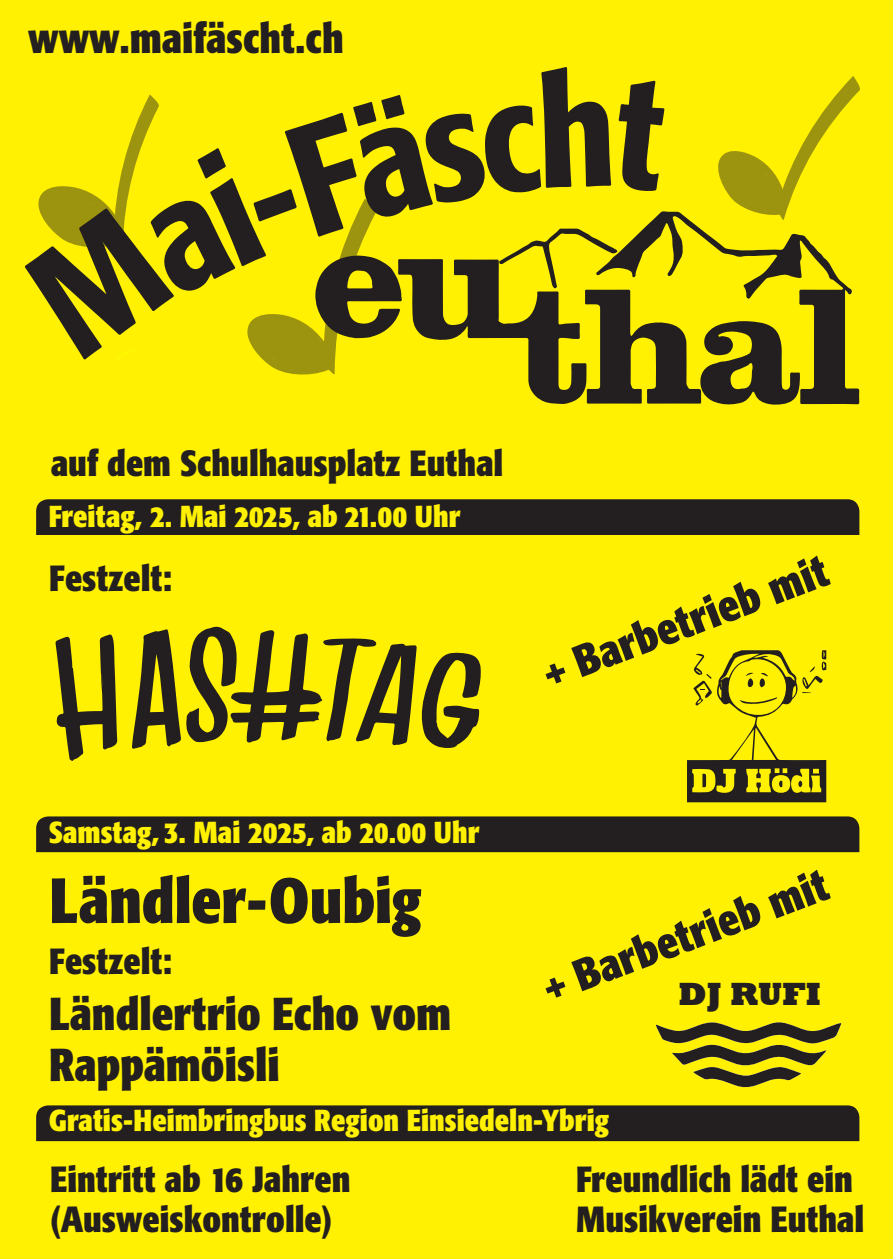
<style>
.page{position:relative;width:893px;height:1259px;background:#fff101}
.page>*{position:absolute;margin:0;border:0;box-sizing:border-box;transform-origin:0 0}
.t1{font:700 63px "Formata Condensed BQ";color:#231f20}
.t2{font:700 45.6px/51px "Formata Condensed BQ";color:#231f20}
.t3{font:700 44.1px "Formata Condensed BQ";color:#231f20}
.t4{font:700 41.7px "Formata Condensed BQ";color:#231f20}
.t5{font:700 36px/40.5px "Formata Condensed BQ";color:#231f20}
.t6{font:800 33px "Rockwell";color:#231f20}
.t7{font:700 30px "Formata Condensed BQ";color:#fff101}
</style>
<div class="page">
<div style="left:36px;top:499px;width:823px;height:36px;background:#231f20"></div>
<div style="left:36px;top:816px;width:823px;height:36px;background:#231f20"></div>
<div style="left:36px;top:1105px;width:823px;height:36px;background:#231f20"></div>
<svg style="left:25px;top:67px;width:835px;height:338px"></svg>
<svg style="left:55px;top:634px;width:62px;height:127px"></svg>
<svg style="left:132px;top:626px;width:349px;height:123px"></svg>
<svg style="left:656px;top:1022px;width:185px;height:65px"></svg>
<svg style="left:687px;top:650px;width:139px;height:152px"></svg>
<p class="t4" style="left:28px;top:13px;width:317px">www.maifäscht.ch</p>
<p class="t5" style="left:51px;top:443px;width:454px">auf dem Schulhausplatz Euthal</p>
<p class="t7" style="left:49px;top:498px;width:413px">Freitag, 2. Mai 2025, ab 21.00 Uhr</p>
<p class="t5" style="left:49px;top:558px;width:124px">Festzelt:</p>
<p class="t7" style="left:49px;top:814px;width:432px">Samstag, 3. Mai 2025, ab 20.00 Uhr</p>
<h1 class="t1" style="left:49px;top:861px;width:374px">Ländler-Oubig</h1>
<p class="t5" style="left:49px;top:941px;width:124px">Festzelt:</p>
<p class="t2" style="left:49px;top:988px;width:403px">Ländlertrio Echo vom<br>Rappämöisli</p>
<p class="t3" style="left:535px;top:650px;width:303px;rotate:-21deg">+ Barbetrieb mit</p>
<p class="t3" style="left:535px;top:964px;width:303px;rotate:-21deg">+ Barbetrieb mit</p>
<p class="t6" style="left:678px;top:975px;width:144px">DJ RUFI</p>
<p class="t7" style="left:49px;top:1102px;width:562px">Gratis-Heimbringbus Region Einsiedeln-Ybrig</p>
<p class="t5" style="left:50px;top:1158px;width:302px">Eintritt ab 16 Jahren (Ausweiskontrolle)</p>
<p class="t5" style="left:576px;top:1158px;width:289px">Freundlich lädt ein<br>Musikverein Euthal</p>
</div>
